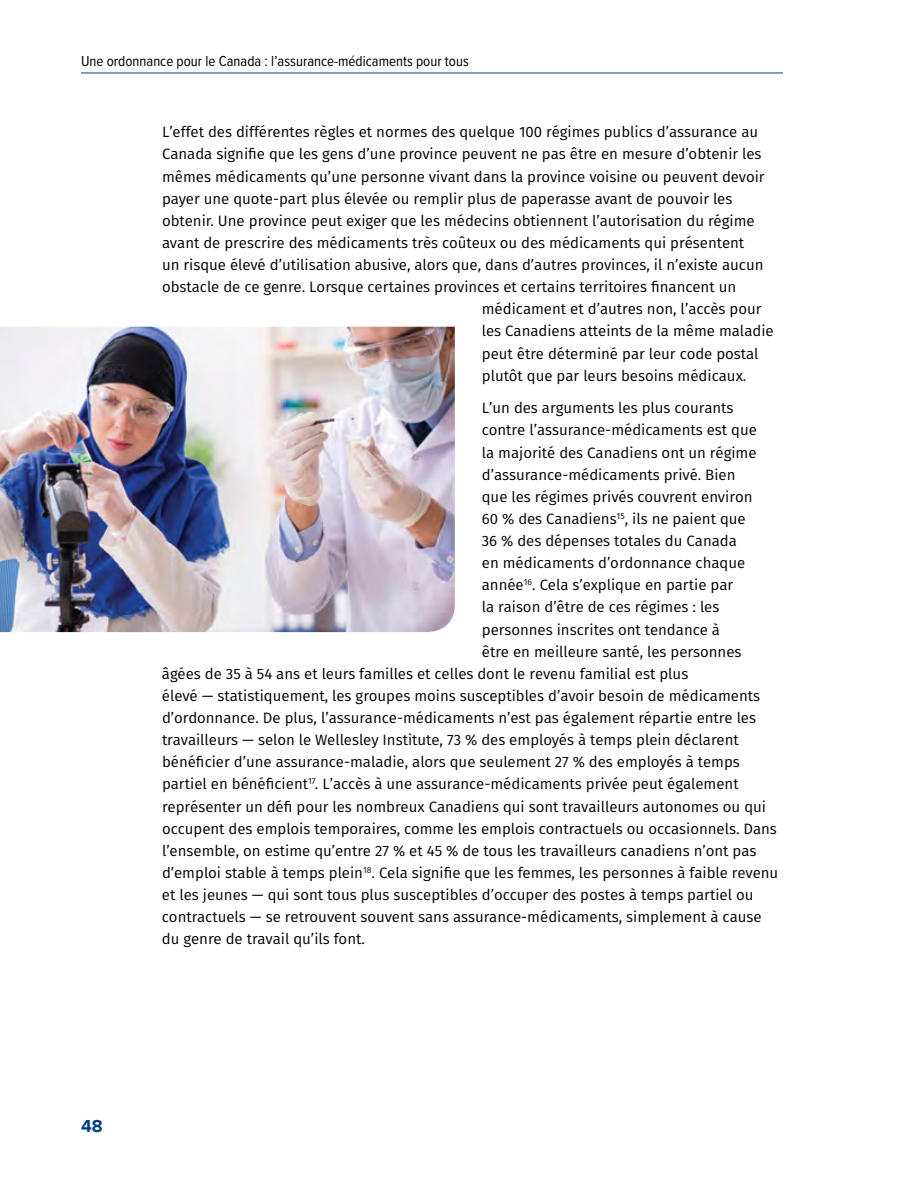
<style>
.page{position:relative;width:918px;height:1188px;background:#fff}
.page>*{position:absolute;margin:0;border:0;box-sizing:border-box;transform-origin:0 0}
.t1{font:700 18px "Proxima Nova";color:#023f88}
.t2{font:15px "Fira Sans";color:#000}
.t3{font:15px "Proxima Nova Cond";color:#000}
</style>
<div class="page">
<hr style="left:81px;top:73px;width:702px;height:1px;background:#023f88">
<img style="left:0;top:327px;width:455px;height:305px">
<p class="t3" style="left:81px;top:50px;width:389px">Une ordonnance pour le Canada : l’assurance-médicaments pour tous</p>
<p class="t2" style="left:162px;top:122px;width:598px">L’effet des différentes règles et normes des quelque 100 régimes publics d’assurance au</p>
<p class="t2" style="left:162px;top:144px;width:601px">Canada signifie que les gens d’une province peuvent ne pas être en mesure d’obtenir les</p>
<p class="t2" style="left:162px;top:166px;width:604px">mêmes médicaments qu’une personne vivant dans la province voisine ou peuvent devoir</p>
<p class="t2" style="left:162px;top:188px;width:572px">payer une quote-part plus élevée ou remplir plus de paperasse avant de pouvoir les</p>
<p class="t2" style="left:162px;top:210px;width:594px">obtenir. Une province peut exiger que les médecins obtiennent l’autorisation du régime</p>
<p class="t2" style="left:162px;top:232px;width:584px">avant de prescrire des médicaments très coûteux ou des médicaments qui présentent</p>
<p class="t2" style="left:162px;top:254px;width:603px">un risque élevé d’utilisation abusive, alors que, dans d’autres provinces, il n’existe aucun</p>
<p class="t2" style="left:162px;top:276px;width:576px">obstacle de ce genre. Lorsque certaines provinces et certains territoires financent un</p>
<p class="t2" style="left:482px;top:299px;width:281px">médicament et d’autres non, l’accès pour</p>
<p class="t2" style="left:482px;top:321px;width:293px">les Canadiens atteints de la même maladie</p>
<p class="t2" style="left:482px;top:343px;width:278px">peut être déterminé par leur code postal</p>
<p class="t2" style="left:482px;top:365px;width:266px">plutôt que par leurs besoins médicaux.</p>
<p class="t2" style="left:482px;top:398px;width:253px">L’un des arguments les plus courants</p>
<p class="t2" style="left:482px;top:420px;width:277px">contre l’assurance-médicaments est que</p>
<p class="t2" style="left:482px;top:442px;width:276px">la majorité des Canadiens ont un régime</p>
<p class="t2" style="left:482px;top:464px;width:255px">d’assurance-médicaments privé. Bien</p>
<p class="t2" style="left:482px;top:486px;width:272px">que les régimes privés couvrent environ</p>
<p class="t2" style="left:482px;top:508px;width:265px">60 % des Canadiens<sup>15</sup>, ils ne paient que</p>
<p class="t2" style="left:482px;top:530px;width:257px">36 % des dépenses totales du Canada</p>
<p class="t2" style="left:482px;top:552px;width:265px">en médicaments d’ordonnance chaque</p>
<p class="t2" style="left:482px;top:575px;width:253px">année<sup>16</sup>. Cela s’explique en partie par</p>
<p class="t2" style="left:482px;top:597px;width:239px">la raison d’être de ces régimes : les</p>
<p class="t2" style="left:482px;top:619px;width:240px">personnes inscrites ont tendance à</p>
<p class="t2" style="left:482px;top:641px;width:261px">être en meilleure santé, les personnes</p>
<p class="t2" style="left:162px;top:663px;width:528px">âgées de 35 à 54 ans et leurs familles et celles dont le revenu familial est plus</p>
<p class="t2" style="left:162px;top:685px;width:600px">élevé — statistiquement, les groupes moins susceptibles d’avoir besoin de médicaments</p>
<p class="t2" style="left:162px;top:707px;width:596px">d’ordonnance. De plus, l’assurance‑médicaments n’est pas également répartie entre les</p>
<p class="t2" style="left:162px;top:729px;width:578px">travailleurs — selon le Wellesley Institute, 73 % des employés à temps plein déclarent</p>
<p class="t2" style="left:162px;top:752px;width:579px">bénéficier d’une assurance‑maladie, alors que seulement 27 % des employés à temps</p>
<p class="t2" style="left:162px;top:774px;width:578px">partiel en bénéficient<sup>17</sup>. L’accès à une assurance-médicaments privée peut également</p>
<p class="t2" style="left:162px;top:796px;width:606px">représenter un défi pour les nombreux Canadiens qui sont travailleurs autonomes ou qui</p>
<p class="t2" style="left:162px;top:818px;width:616px">occupent des emplois temporaires, comme les emplois contractuels ou occasionnels. Dans</p>
<p class="t2" style="left:162px;top:840px;width:596px">l’ensemble, on estime qu’entre 27 % et 45 % de tous les travailleurs canadiens n’ont pas</p>
<p class="t2" style="left:162px;top:862px;width:618px">d’emploi stable à temps plein<sup>18</sup>. Cela signifie que les femmes, les personnes à faible revenu</p>
<p class="t2" style="left:162px;top:884px;width:593px">et les jeunes — qui sont tous plus susceptibles d’occuper des postes à temps partiel ou</p>
<p class="t2" style="left:162px;top:906px;width:601px">contractuels — se retrouvent souvent sans assurance-médicaments, simplement à cause</p>
<p class="t2" style="left:162px;top:929px;width:204px">du genre de travail qu’ils font.</p>
<p class="t1" style="left:81px;top:1113px;width:23px">48</p>
</div>
